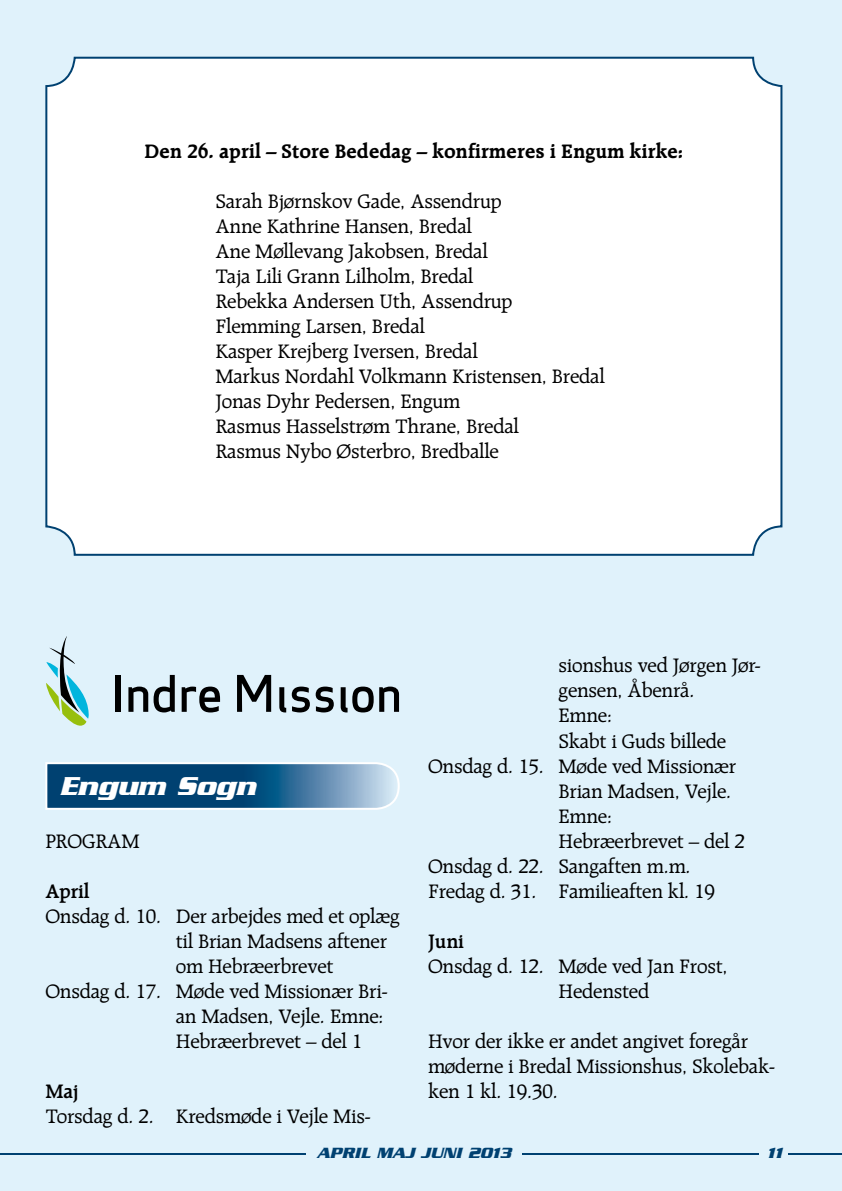
<style>
.page{position:relative;width:842px;height:1191px;background:#e0f2fb}
.page>*{position:absolute;margin:0;border:0;box-sizing:border-box;transform-origin:0 0}
.t1{font:italic 700 28px "Serpentine";color:#fff}
.t2{font:21px/25px "Raleigh";letter-spacing:-.01em;color:#000}
.t3{font:700 21px "Raleigh";letter-spacing:-.01em;color:#000}
.t4{font:600 21px "Raleigh";letter-spacing:-.01em;color:#000}
.t5{font:italic 700 16px "Serpentine";color:#004171}
</style>
<div class="page">
<hr style="left:0;top:1153px;width:842px;height:1px;background:#004171">
<div style="left:760px;top:1145px;width:28px;height:46px;background:#e0f2fb"></div>
<div style="left:306px;top:1145px;width:216px;height:46px;background:#e0f2fb"></div>
<svg style="left:46px;top:636px;width:43px;height:90px;background:#add0c9"></svg>
<div style="left:115px;top:675px;width:6px;height:37px;background:#000"></div>
<svg style="left:128px;top:686px;width:20px;height:26px"></svg>
<svg style="left:154px;top:675px;width:21px;height:37px"></svg>
<svg style="left:182px;top:686px;width:38px;height:26px"></svg>
<svg style="left:237px;top:675px;width:34px;height:37px"></svg>
<svg style="left:279px;top:687px;width:7px;height:25px"></svg>
<svg style="left:292px;top:686px;width:18px;height:26px"></svg>
<svg style="left:316px;top:686px;width:18px;height:26px"></svg>
<svg style="left:341px;top:686px;width:58px;height:26px;background:#767f84"></svg>
<svg style="left:44px;top:761px;width:357px;height:50px;background:#46789d"></svg>
<div style="left:46px;top:58px;width:735px;height:497px;background:#fff;border-radius:28px"></div>
<p class="t3" style="left:145px;top:139px;width:540px">Den 26. april – Store Bededag – konfirmeres i Engum kirke:</p>
<p class="t2" style="left:215px;top:188px;width:391px">Sarah Bjørnskov Gade, Assendrup<br>Anne Kathrine Hansen, Bredal<br>Ane Møllevang Jakobsen, Bredal<br>Taja Lili Grann Lilholm, Bredal<br>Rebekka Andersen Uth, Assendrup<br>Flemming Larsen, Bredal<br>Kasper Krejberg Iversen, Bredal<br>Markus Nordahl Volkmann Kristensen, Bredal<br>Jonas Dyhr Pedersen, Engum<br>Rasmus Hasselstrøm Thrane, Bredal<br>Rasmus Nybo Østerbro, Bredballe</p>
<h1 class="t1" style="left:60px;top:770px;width:198px">Engum Sogn</h1>
<p class="t2" style="left:45px;top:828px;width:96px">PROGRAM</p>
<p class="t4" style="left:45px;top:879px;width:46px">April</p>
<p class="t2" style="left:45px;top:903px;width:356px">Onsdag d. 10. Der arbejdes med et oplæg</p>
<p class="t2" style="left:176px;top:928px;width:213px">til Brian Madsens aftener</p>
<p class="t2" style="left:176px;top:953px;width:159px">om Hebræerbrevet</p>
<p class="t2" style="left:45px;top:978px;width:344px">Onsdag d. 17. Møde ved Missionær Bri-</p>
<p class="t2" style="left:176px;top:1003px;width:210px">an Madsen, Vejle. Emne:</p>
<p class="t2" style="left:176px;top:1028px;width:188px">Hebræerbrevet – del 1</p>
<p class="t4" style="left:45px;top:1079px;width:35px">Maj</p>
<p class="t2" style="left:45px;top:1103px;width:327px">Torsdag d. 2. Kredsmøde i Vejle Mis-</p>
<p class="t2" style="left:558px;top:653px;width:204px">sionshus ved Jørgen Jør-</p>
<p class="t2" style="left:558px;top:678px;width:138px">gensen, Åbenrå.</p>
<p class="t2" style="left:558px;top:703px;width:55px">Emne:</p>
<p class="t2" style="left:558px;top:728px;width:169px">Skabt i Guds billede</p>
<p class="t2" style="left:428px;top:753px;width:309px">Onsdag d. 15. Møde ved Missionær</p>
<p class="t2" style="left:558px;top:778px;width:174px">Brian Madsen, Vejle.</p>
<p class="t2" style="left:558px;top:803px;width:55px">Emne:</p>
<p class="t2" style="left:558px;top:828px;width:188px">Hebræerbrevet – del 2</p>
<p class="t2" style="left:428px;top:853px;width:264px">Onsdag d. 22. Sangaften m.m.</p>
<p class="t2" style="left:428px;top:878px;width:288px">Fredag d. 31. Familieaften kl. 19</p>
<p class="t4" style="left:428px;top:929px;width:37px">Juni</p>
<p class="t2" style="left:558px;top:953px;width:171px;text-indent:-130px">Onsdag d. 12. Møde ved Jan Frost,<br>Hedensted</p>
<p class="t2" style="left:428px;top:1028px;width:348px">Hvor der ikke er andet angivet foregår møderne i Bredal Missionshus, Skolebak&shy;ken 1 kl. 19.30.</p>
<p class="t5" style="left:317px;top:1143px;width:196px">APRIL MAJ JUNI 2013</p>
<p class="t5" style="left:767px;top:1143px;width:17px">11</p>
</div>
